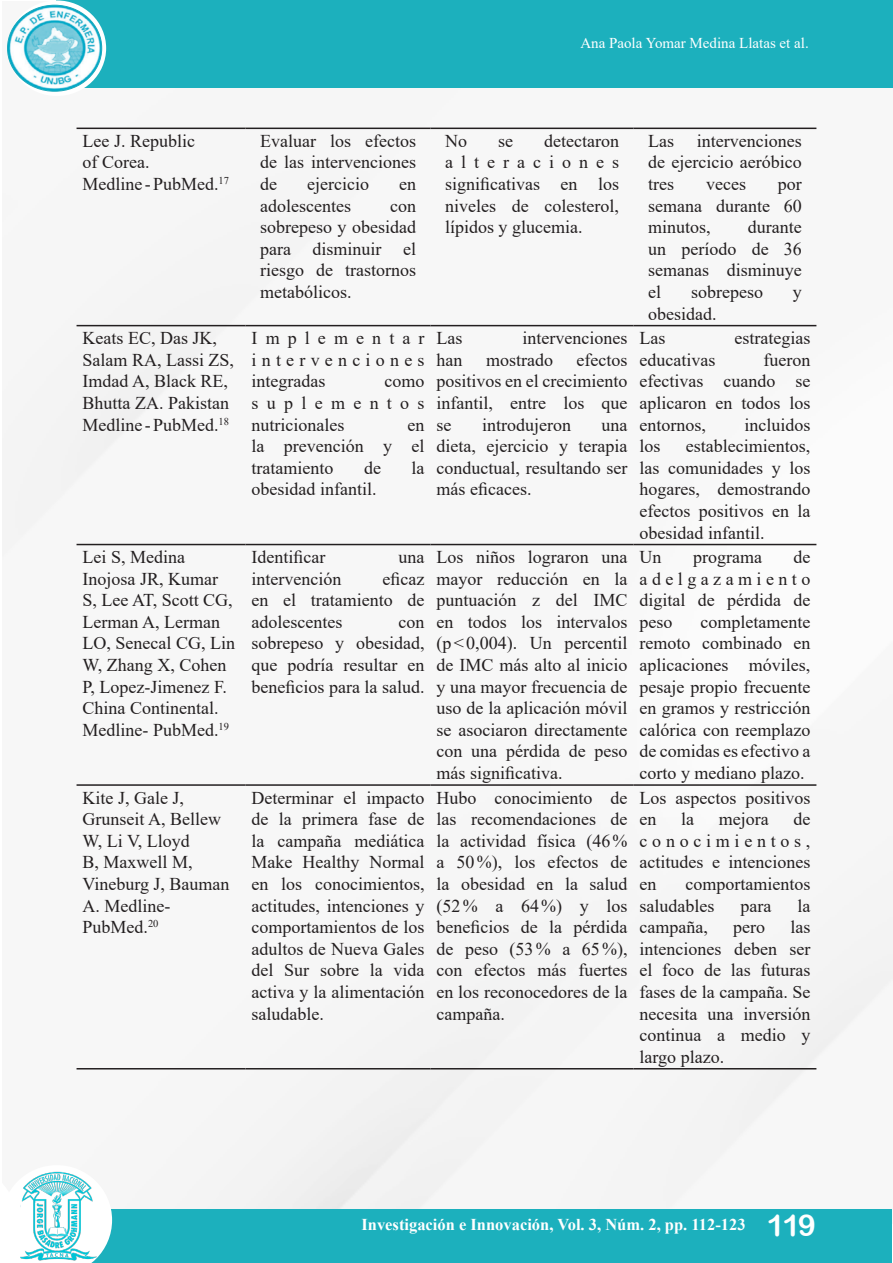
<style>
.page{position:relative;width:893px;height:1263px;background:#fff}
.page>*{position:absolute;margin:0;border:0;box-sizing:border-box;transform-origin:0 0}
.t1{font:18px/21.6px "Times New Roman";color:#231f20;text-align:justify}
.t2{font:700 16.5px "Times New Roman";color:#fff}
.t3{font:15px "Times New Roman";color:#fff}
.s1{font-family:"Arial Rounded MT Bold";font-weight:400;font-size:30px}
</style>
<div class="page">
<div style="left:57px;top:0;width:836px;height:88px;background:#1cb0bd"></div>
<div style="left:74px;top:1209px;width:818px;height:54px;background:#1cb0bd"></div>
<svg style="left:2px;top:1165px;width:110px;height:98px"></svg>
<div style="left:7px;top:0;width:99px;height:96px;background:#fff;border-radius:50%"></div>
<img style="left:8px;top:5px;width:94px;height:86px">
<hr style="left:77px;top:128px;width:169px;height:1px;background:#231f20">
<hr style="left:246px;top:128px;width:185px;height:1px;background:#231f20">
<hr style="left:431px;top:128px;width:203px;height:1px;background:#231f20">
<hr style="left:634px;top:128px;width:182px;height:1px;background:#231f20">
<hr style="left:77px;top:325px;width:169px;height:1px;background:#231f20">
<hr style="left:246px;top:325px;width:185px;height:1px;background:#231f20">
<hr style="left:431px;top:325px;width:203px;height:1px;background:#231f20">
<hr style="left:634px;top:325px;width:182px;height:1px;background:#231f20">
<hr style="left:77px;top:544px;width:169px;height:1px;background:#231f20">
<hr style="left:246px;top:544px;width:185px;height:1px;background:#231f20">
<hr style="left:431px;top:544px;width:203px;height:1px;background:#231f20">
<hr style="left:634px;top:544px;width:182px;height:1px;background:#231f20">
<hr style="left:77px;top:784px;width:169px;height:2px;background:#231f20">
<hr style="left:246px;top:784px;width:185px;height:2px;background:#231f20">
<hr style="left:431px;top:784px;width:203px;height:2px;background:#231f20">
<hr style="left:634px;top:784px;width:182px;height:2px;background:#231f20">
<hr style="left:77px;top:1068px;width:169px;height:1px;background:#231f20">
<hr style="left:246px;top:1068px;width:185px;height:1px;background:#231f20">
<hr style="left:431px;top:1068px;width:203px;height:1px;background:#231f20">
<hr style="left:634px;top:1068px;width:182px;height:1px;background:#231f20">
<p class="t3" style="left:580px;top:32px;width:230px">Ana Paola Yomar Medina Llatas et al.</p>
<p class="t1" style="left:83px;top:129px;width:148px;text-align:left">Lee J. Republic<br>of Corea.<br>Medline -PubMed.<sup>17</sup></p>
<p class="t1" style="left:260px;top:129px;width:157px">Evaluar los efectos de las intervenciones de</p>
<p class="t1" style="left:307px;top:173px;width:63px">ejercicio</p>
<p class="t1" style="left:399px;top:173px;width:18px">en</p>
<p class="t1" style="left:260px;top:194px;width:92px">adolescentes</p>
<p class="t1" style="left:260px;top:194px;width:157px;text-indent:130px">con sobrepeso y obesidad para disminuir el riesgo de trastornos metabólicos.</p>
<p class="t1" style="left:83px;top:327px;width:153px;text-align:left">Keats EC, Das JK,<br>Salam RA, Lassi ZS,<br>Imdad A, Black RE,<br>Bhutta ZA. Pakistan<br>Medline -PubMed.<sup>18</sup></p>
<p class="t1" style="left:252px;top:327px;width:174px">Implementar intervenciones integradas</p>
<p class="t1" style="left:252px;top:370px;width:174px;text-indent:133px">como suplementos nutricionales</p>
<p class="t1" style="left:252px;top:413px;width:174px;text-indent:156px">en la prevención y el tratamiento</p>
<p class="t1" style="left:364px;top:456px;width:18px">de</p>
<p class="t1" style="left:412px;top:456px;width:14px">la</p>
<p class="t1" style="left:252px;top:478px;width:126px">obesidad infantil.</p>
<p class="t1" style="left:83px;top:546px;width:154px;text-align:left">Lei S, Medina<br>Inojosa JR, Kumar<br>S, Lee AT, Scott CG,<br>Lerman A, Lerman<br>LO, Senecal CG, Lin<br>W, Zhang X, Cohen<br>P, Lopez-Jimenez F.<br>China Continental.<br>Medline- PubMed.<sup>19</sup></p>
<p class="t1" style="left:252px;top:546px;width:75px">Identificar</p>
<p class="t1" style="left:399px;top:546px;width:27px">una</p>
<p class="t1" style="left:252px;top:567px;width:91px">intervención</p>
<p class="t1" style="left:252px;top:567px;width:174px;text-indent:131px">eficaz en el tratamiento de adolescentes</p>
<p class="t1" style="left:252px;top:610px;width:174px;text-indent:147px">con sobrepeso y obesidad, que podría resultar en beneficios para la salud.</p>
<p class="t1" style="left:445px;top:129px;width:176px;text-indent:99px">detectaron alteraciones significativas en los niveles de colesterol, lípidos y glucemia.</p>
<p class="t1" style="left:648px;top:129px;width:27px">Las</p>
<p class="t1" style="left:648px;top:129px;width:155px;text-indent:49px">intervenciones de ejercicio aeróbico tres</p>
<p class="t1" style="left:445px;top:129px;width:23px">No</p>
<p class="t1" style="left:498px;top:129px;width:16px">se</p>
<p class="t1" style="left:706px;top:173px;width:41px">veces</p>
<p class="t1" style="left:648px;top:173px;width:155px;text-indent:130px">por semana durante 60 minutos,</p>
<p class="t1" style="left:648px;top:216px;width:155px;text-indent:100px">durante un período de 36 semanas disminuye el</p>
<p class="t1" style="left:691px;top:281px;width:73px">sobrepeso</p>
<p class="t1" style="left:793px;top:281px;width:10px">y</p>
<p class="t1" style="left:648px;top:302px;width:70px">obesidad.</p>
<p class="t1" style="left:437px;top:327px;width:27px">Las</p>
<p class="t1" style="left:523px;top:327px;width:106px">intervenciones</p>
<p class="t1" style="left:437px;top:348px;width:27px">han</p>
<p class="t1" style="left:486px;top:348px;width:68px">mostrado</p>
<p class="t1" style="left:437px;top:348px;width:193px;text-indent:140px">efectos positivos en el crecimiento infantil, entre los que se</p>
<p class="t1" style="left:482px;top:413px;width:90px">introdujeron</p>
<p class="t1" style="left:437px;top:413px;width:193px;text-indent:165px">una dieta, ejercicio y terapia conductual, resultando ser más eficaces.</p>
<p class="t1" style="left:640px;top:327px;width:27px">Las</p>
<p class="t1" style="left:734px;top:327px;width:77px">estrategias</p>
<p class="t1" style="left:640px;top:348px;width:77px">educativas</p>
<p class="t1" style="left:640px;top:348px;width:172px;text-indent:124px">fueron efectivas cuando se aplicaron en todos los entornos,</p>
<p class="t1" style="left:744px;top:413px;width:68px">incluidos</p>
<p class="t1" style="left:640px;top:435px;width:172px;text-indent:46px">establecimientos, las comunidades y los hogares, demostrando efectos positivos en la obesidad infantil.</p>
<p class="t1" style="left:640px;top:435px;width:23px">los</p>
<p class="t1" style="left:437px;top:546px;width:193px">Los niños lograron una mayor reducción en la puntuación z del IMC en todos los intervalos (p&lt;0,004). Un percentil de IMC más alto al inicio y una mayor frecuencia de uso de la aplicación móvil se asociaron directamente con una pérdida de peso más significativa.</p>
<p class="t1" style="left:640px;top:546px;width:23px">Un</p>
<p class="t1" style="left:693px;top:546px;width:70px">programa</p>
<p class="t1" style="left:640px;top:546px;width:172px;text-indent:154px">de adelgazamiento digital de pérdida de peso</p>
<p class="t1" style="left:640px;top:610px;width:172px;text-indent:61px">completamente remoto combinado en aplicaciones móviles, pesaje propio frecuente en gramos y restricción calórica con reemplazo de comidas es efectivo a corto y mediano plazo.</p>
<p class="t1" style="left:83px;top:786px;width:149px;text-align:left">Kite J, Gale J,<br>Grunseit A, Bellew<br>W, Li V, Lloyd<br>B, Maxwell M,<br>Vineburg J, Bauman<br>A. Medline-<br>PubMed.<sup>20</sup></p>
<p class="t1" style="left:252px;top:786px;width:174px">Determinar el impacto de la primera fase de la campaña mediática Make Healthy Normal en los conocimientos, actitudes, intenciones y comportamientos de los adultos de Nueva Gales del Sur sobre la vida activa y la alimentación saludable.</p>
<p class="t1" style="left:437px;top:786px;width:193px">Hubo conocimiento de las recomendaciones de la actividad física (46% a 50%), los efectos de la obesidad en la salud (52% a 64%) y los beneficios de la pérdida de peso (53% a 65%), con efectos más fuertes en los reconocedores de la campaña.</p>
<p class="t1" style="left:640px;top:786px;width:172px">Los aspectos positivos en</p>
<p class="t1" style="left:681px;top:808px;width:14px">la</p>
<p class="t1" style="left:719px;top:808px;width:51px">mejora</p>
<p class="t1" style="left:640px;top:808px;width:172px;text-indent:154px">de conocimientos, actitudes e intenciones en</p>
<p class="t1" style="left:640px;top:872px;width:172px;text-indent:46px">comportamientos saludables</p>
<p class="t1" style="left:740px;top:894px;width:32px">para</p>
<p class="t1" style="left:797px;top:894px;width:14px">la</p>
<p class="t1" style="left:640px;top:916px;width:172px;text-indent:151px">las intenciones deben ser el foco de las futuras fases de la campaña. Se necesita una inversión continua a medio y largo plazo.</p>
<p class="t1" style="left:640px;top:916px;width:70px">campaña,</p>
<p class="t1" style="left:733px;top:916px;width:33px">pero</p>
<p class="t2" style="left:361px;top:1212px;width:456px">Investigación e Innovación, Vol. 3, Núm. 2, pp. 112-123 <span class="s1">119</span></p>
</div>
